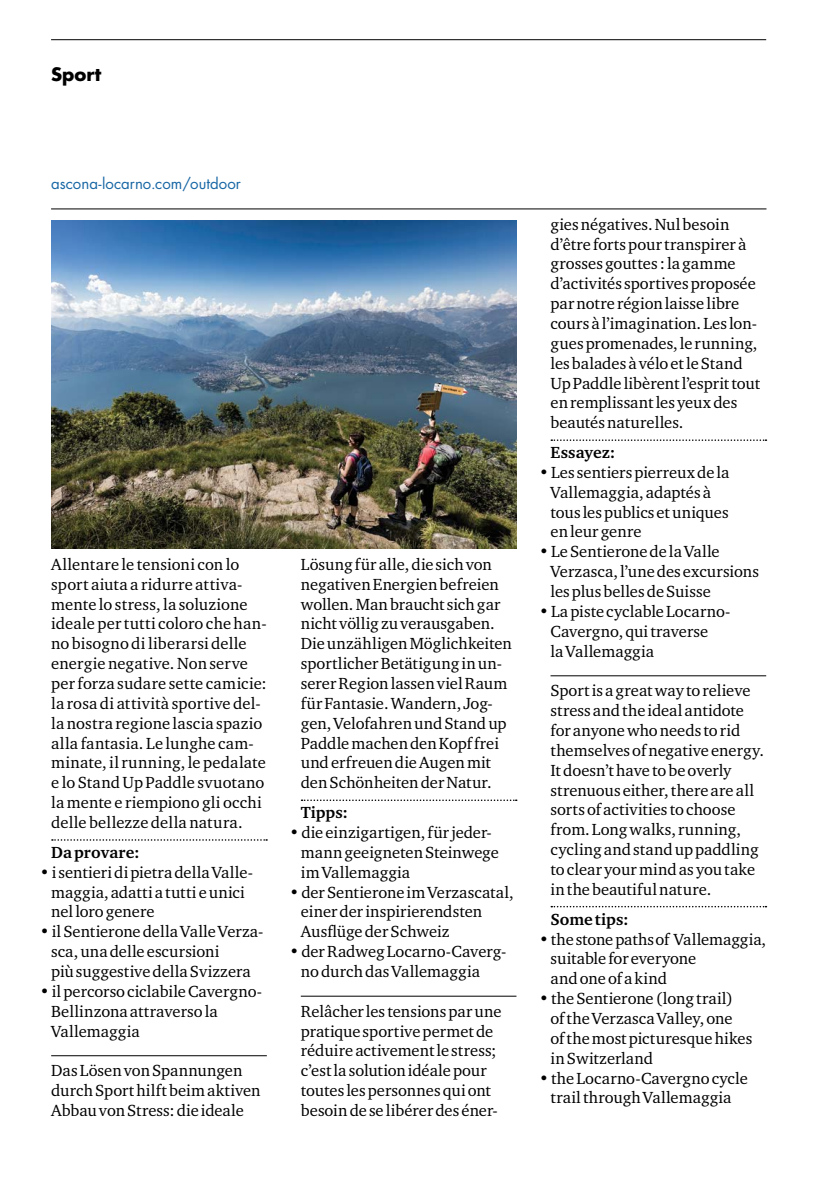
<style>
.page{position:relative;width:840px;height:1191px;background:#fff}
.page>*{position:absolute;margin:0;border:0;box-sizing:border-box;transform-origin:0 0}
.t1{font:700 18px "Futura CE";color:#000}
.t2{font:16.4px/19.8px "Charter ITC Regu OS";letter-spacing:.005em;color:#000}
.t3{font:16.4px "Charter ITC Bold OS";letter-spacing:.005em;color:#000}
.t4{font:15px "Futura CE";color:#1867a5}
</style>
<div class="page">
<hr style="left:51px;top:39px;width:714px;height:1px;background:#000">
<img style="left:51px;top:220px;width:465px;height:328px">
<hr style="left:51px;top:208px;width:715px;height:1px;background:#000">
<svg style="left:52px;top:839px;width:215px;height:1px"></svg>
<hr style="left:51px;top:1055px;width:216px;height:1px;background:#000">
<svg style="left:301px;top:799px;width:215px;height:2px"></svg>
<hr style="left:300px;top:995px;width:216px;height:1px;background:#000">
<svg style="left:551px;top:439px;width:215px;height:2px"></svg>
<hr style="left:550px;top:675px;width:215px;height:1px;background:#000">
<svg style="left:551px;top:906px;width:215px;height:1px"></svg>
<p class="t1" style="left:51px;top:61px;width:52px">Sport</p>
<p class="t4" style="left:51px;top:173px;width:191px">ascona-locarno.com/outdoor</p>
<p class="t2" style="left:51px;top:554px;width:217px">Allentare le tensioni con lo sport aiuta a ridurre attiva&shy;mente lo stress, la soluzione ideale per tutti coloro che han&shy;no bisogno di liberarsi delle energie negative. Non serve per forza sudare sette camicie: la rosa di attività sportive del&shy;la nostra regione lascia spazio alla fantasia. Le lunghe cam&shy;minate, il running, le pedalate e lo Stand Up Paddle svuotano la mente e riempiono gli occhi delle bellezze della natura.</p>
<p class="t3" style="left:51px;top:842px;width:90px">Da provare:</p>
<p class="t2" style="left:51px;top:861px;width:203px;text-indent:-11px">• i sentieri di pietra della Valle&shy;maggia, adatti a tutti e unici nel loro genere</p>
<p class="t2" style="left:51px;top:921px;width:213px;text-indent:-11px">• il Sentierone della Valle Verza&shy;sca, una delle escursioni<br>più suggestive della Svizzera</p>
<p class="t2" style="left:51px;top:981px;width:212px;text-indent:-11px">• il percorso ciclabile Cavergno-<br>Bellinzona attraverso la<br>Vallemaggia</p>
<p class="t2" style="left:51px;top:1060px;width:211px">Das Lösen von Spannungen durch Sport hilft beim aktiven<br>Abbau von Stress: die ideale</p>
<p class="t2" style="left:300px;top:554px;width:212px">Lösung für alle, die sich von negativen Energien befreien wollen. Man braucht sich gar nicht völlig zu verausgaben.<br>Die unzähligen Möglichkeiten sportlicher Betätigung in un&shy;serer Region lassen viel Raum für Fantasie. Wandern, Jog&shy;gen, Velofahren und Stand up<br>Paddle machen den Kopf frei und erfreuen die Augen mit den Schönheiten der Natur.</p>
<p class="t3" style="left:300px;top:802px;width:49px">Tipps:</p>
<p class="t2" style="left:300px;top:822px;width:199px;text-indent:-11px">• die einzigartigen, für jeder&shy;mann geeigneten Steinwege im Vallemaggia</p>
<p class="t2" style="left:300px;top:881px;width:214px;text-indent:-11px">• der Sentierone im Verzascatal, einer der inspirierendsten<br>Ausflüge der Schweiz</p>
<p class="t2" style="left:300px;top:941px;width:207px;text-indent:-11px">• der Radweg Locarno-Caverg&shy;no durch das Vallemaggia</p>
<p class="t2" style="left:300px;top:1000px;width:202px">Relâcher les tensions par une pratique sportive permet de réduire activement le stress; c’est la solution idéale pour toutes les personnes qui ont besoin de se libérer des éner-</p>
<p class="t2" style="left:550px;top:214px;width:211px">gies négatives. Nul besoin d’être forts pour transpirer à grosses gouttes : la gamme d’activités sportives proposée par notre région laisse libre cours à l’imagination. Les lon&shy;gues promenades, le running, les balades à vélo et le Stand<br>Up Paddle libèrent l’esprit tout en remplissant les yeux des beautés naturelles.</p>
<p class="t3" style="left:550px;top:442px;width:66px">Essayez:</p>
<p class="t2" style="left:550px;top:462px;width:180px;text-indent:-11px">• Les sentiers pierreux de la<br>Vallemaggia, adaptés à tous les publics et uniques en leur genre</p>
<p class="t2" style="left:550px;top:541px;width:210px;text-indent:-11px">• Le Sentierone de la Valle<br>Verzasca, l’une des excursions les plus belles de Suisse</p>
<p class="t2" style="left:550px;top:601px;width:181px;text-indent:-11px">• La piste cyclable Locarno-<br>Cavergno, qui traverse<br>la Vallemaggia</p>
<p class="t2" style="left:550px;top:680px;width:215px">Sport is a great way to relieve stress and the ideal antidote for anyone who needs to rid themselves of negative energy.<br>It doesn’t have to be overly strenuous either, there are all sorts of activities to choose from. Long walks, running, cycling and stand up paddling to clear your mind as you take in the beautiful nature.</p>
<p class="t3" style="left:550px;top:909px;width:80px">Some tips:</p>
<p class="t2" style="left:550px;top:928px;width:217px;text-indent:-11px">• the stone paths of Vallemaggia, suitable for everyone<br>and one of a kind</p>
<p class="t2" style="left:550px;top:988px;width:203px;text-indent:-11px">• the Sentierone (long trail)<br>of the Verzasca Valley, one<br>of the most picturesque hikes in Switzerland</p>
<p class="t2" style="left:539px;top:1067px;width:210px;text-align:center">• the Locarno-Cavergno cycle trail through Vallemaggia</p>
</div>
